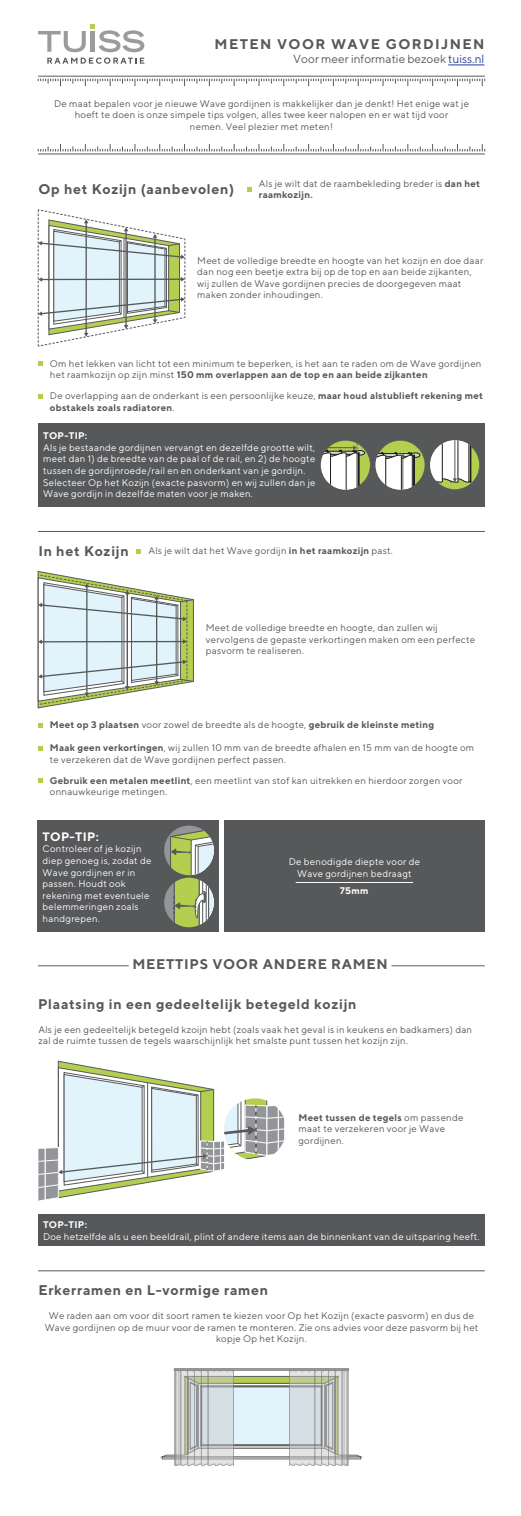
<style>
.page{position:relative;width:521px;height:1516px;background:#fff}
.page>*{position:absolute;margin:0;border:0;box-sizing:border-box;transform-origin:0 0}
.t1{font:700 14px "TT Norms";letter-spacing:.05em;color:#57585a}
.t2{font:700 14px "TT Norms";letter-spacing:.1em;color:#57585a}
.t3{font:700 12.25px "TT Norms";letter-spacing:.025em;color:#fff}
.t4{font:11.81px "TT Norms";color:#57585a}
.t5{font:9.62px/11.5px "TT Norms";letter-spacing:.025em;color:#57585a}
.t6{font:9.62px/11.5px "TT Norms";letter-spacing:.025em;color:#fff}
.t7{font:700 9.62px/11.5px "TT Norms";letter-spacing:.025em;color:#57585a}
.t8{font:700 9.62px "TT Norms";letter-spacing:.025em;color:#fff}
.s1{color:#223f99}
.s2{font-weight:700}
.s3{font-weight:400}
</style>
<div class="page">
<hr style="left:38px;top:76px;width:447px;height:1px;background:#57585a">
<svg style="left:38px;top:79px;width:447px;height:7px"></svg>
<svg style="left:38px;top:25px;width:106px;height:27px"></svg>
<svg style="left:47px;top:58px;width:97px;height:6px"></svg>
<hr style="left:38px;top:154px;width:447px;height:1px;background:#57585a">
<svg style="left:38px;top:144px;width:447px;height:7px"></svg>
<div style="left:38px;top:423px;width:447px;height:84px;background:#57585a"></div>
<svg style="left:321px;top:440px;width:49px;height:50px"></svg>
<div style="left:321px;top:440px;width:49px;height:50px;border:1px solid #58595b;border-radius:50%"></div>
<div style="left:355px;top:450px;width:10px;height:5px;border:1px solid #1f1c1e;border-radius:50%"></div>
<svg style="left:321px;top:443px;width:38px;height:47px;background:#bfc2b5"></svg>
<div style="left:375px;top:440px;width:50px;height:50px;background:#b4cf50;border-radius:50%"></div>
<div style="left:375px;top:440px;width:50px;height:50px;border:1px solid #58595b;border-radius:50%"></div>
<svg style="left:375px;top:452px;width:45px;height:38px"></svg>
<svg style="left:430px;top:440px;width:50px;height:50px"></svg>
<div style="left:430px;top:440px;width:50px;height:50px;border:1px solid #58595b;border-radius:50%"></div>
<svg style="left:430px;top:440px;width:41px;height:43px;background:#cacbc8"></svg>
<svg style="left:38px;top:209px;width:148px;height:138px"></svg>
<svg style="left:38px;top:362px;width:4px;height:4px"></svg>
<svg style="left:38px;top:394px;width:4px;height:4px"></svg>
<svg style="left:247px;top:188px;width:4px;height:4px"></svg>
<svg style="left:37px;top:571px;width:157px;height:137px"></svg>
<svg style="left:137px;top:549px;width:4px;height:4px"></svg>
<div style="left:38px;top:820px;width:181px;height:112px;background:#57585a"></div>
<svg style="left:164px;top:825px;width:50px;height:102px"></svg>
<div style="left:224px;top:820px;width:261px;height:112px;background:#57585a"></div>
<hr style="left:296px;top:882px;width:117px;height:1px;background:#fff">
<svg style="left:38px;top:723px;width:4px;height:4px"></svg>
<svg style="left:38px;top:778px;width:4px;height:5px"></svg>
<svg style="left:38px;top:746px;width:4px;height:4px"></svg>
<hr style="left:38px;top:531px;width:447px;height:1px;background:#57585a">
<svg style="left:38px;top:1061px;width:246px;height:140px"></svg>
<div style="left:38px;top:1214px;width:447px;height:32px;background:#57585a"></div>
<hr style="left:38px;top:965px;width:91px;height:1px;background:#54626c">
<hr style="left:391px;top:965px;width:94px;height:1px;background:#54626c">
<hr style="left:38px;top:1270px;width:447px;height:1px;background:#57585a">
<div style="left:174px;top:1368px;width:175px;height:2px;border:1px solid #8b8a8a"></div>
<svg style="left:161px;top:1369px;width:201px;height:96px"></svg>
<div style="left:289px;top:1369px;width:1px;height:96px;border:1px solid #8b8a8a"></div>
<hr style="left:448px;top:65px;width:36px;height:1px;background:#223f99">
<h1 class="t2" style="left:215px;top:35px;width:271px">METEN VOOR WAVE GORDIJNEN</h1>
<p class="t4" style="left:293px;top:52px;width:193px">Voor meer informatie bezoek <span class="s1">tuiss.nl</span></p>
<p class="t5" style="left:54px;top:97px;width:416px;text-align:center">De maat bepalen voor je nieuwe Wave gordijnen is makkelijker dan je denkt! Het enige wat je hoeft te doen is onze simpele tips volgen, alles twee keer nalopen en er wat tijd voor<br>nemen. Veel plezier met meten!</p>
<h1 class="t1" style="left:38px;top:180px;width:197px">Op het Kozijn (aanbevolen)</h1>
<p class="t5" style="left:259px;top:178px;width:223px">Als je wilt dat de raambekleding breder is <span class="s2">dan het raamkozijn.</span></p>
<p class="t5" style="left:197px;top:254px;width:287px">Meet de volledige breedte en hoogte van het kozijn en doe daar dan nog een beetje extra bij op de top en aan beide zijkanten, wij zullen de Wave gordijnen precies de doorgegeven maat maken zonder inhoudingen.</p>
<p class="t5" style="left:50px;top:357px;width:433px">Om het lekken van licht tot een minimum te beperken, is het aan te raden om de Wave gordijnen het raamkozijn op zijn minst <span class="s2">150 mm overlappen aan de top en aan beide zijkanten</span></p>
<p class="t7" style="left:50px;top:390px;width:435px"><span class="s3">De overlapping aan de onderkant is een persoonlijke keuze,</span> maar houd alstublieft rekening met obstakels zoals radiatoren<span class="s3">.</span></p>
<p class="t8" style="left:43px;top:430px;width:46px">TOP-TIP:</p>
<p class="t6" style="left:43px;top:441px;width:274px">Als je bestaande gordijnen vervangt en dezelfde grootte wilt, meet dan 1) de breedte van de paal of de rail, en 2) de hoogte tussen de gordijnroede/rail en en onderkant van je gordijn.<br>Selecteer Op het Kozijn (exacte pasvorm) en wij zullen dan je Wave gordijn in dezelfde maten voor je maken.</p>
<h1 class="t1" style="left:38px;top:542px;width:92px">In het Kozijn</h1>
<p class="t5" style="left:148px;top:545px;width:246px">Als je wilt dat het Wave gordijn <span class="s2">in het raamkozijn</span> past.</p>
<p class="t5" style="left:206px;top:622px;width:271px">Meet de volledige breedte en hoogte, dan zullen wij vervolgens de gepaste verkortingen maken om een perfecte pasvorm te realiseren.</p>
<p class="t7" style="left:50px;top:719px;width:386px">Meet op 3 plaatsen <span class="s3">voor zowel de breedte als de hoogte,</span> gebruik de kleinste meting</p>
<p class="t5" style="left:50px;top:742px;width:426px"><span class="s2">Maak geen verkortingen</span>, wij zullen 10 mm van de breedte afhalen en 15 mm van de hoogte om te verzekeren dat de Wave gordijnen perfect passen.</p>
<p class="t5" style="left:50px;top:774px;width:414px"><span class="s2">Gebruik een metalen meetlint</span>, een meetlint van stof kan uitrekken en hierdoor zorgen voor onnauwkeurige metingen.</p>
<p class="t3" style="left:43px;top:829px;width:58px">TOP-TIP:</p>
<p class="t6" style="left:43px;top:843px;width:110px">Controleer of je kozijn diep genoeg is, zodat de<br>Wave gordijnen er in passen. Houdt ook rekening met eventuele belemmeringen zoals handgrepen.</p>
<p class="t6" style="left:289px;top:856px;width:133px;text-align:center">De benodigde diepte voor de<br>Wave gordijnen bedraagt</p>
<p class="t8" style="left:340px;top:884px;width:30px">75mm</p>
<h1 class="t1" style="left:132px;top:955px;width:257px">MEETTIPS VOOR ANDERE RAMEN</h1>
<h1 class="t1" style="left:38px;top:995px;width:320px">Plaatsing in een gedeeltelijk betegeld kozijn</h1>
<p class="t5" style="left:38px;top:1023px;width:435px">Als je een gedeeltelijk betegeld kzoijn hebt (zoals vaak het geval is in keukens en badkamers) dan zal de ruimte tussen de tegels waarschijnlijk het smalste punt tussen het kozijn zijn.</p>
<p class="t5" style="left:298px;top:1111px;width:166px"><span class="s2">Meet tussen de tegels</span> om passende maat te verzekeren voor je Wave gordijnen.</p>
<p class="t8" style="left:43px;top:1218px;width:46px">TOP-TIP:</p>
<p class="t6" style="left:43px;top:1230px;width:438px">Doe hetzelfde als u een beeldrail, plint of andere items aan de binnenkant van de uitsparing heeft.</p>
<h1 class="t1" style="left:38px;top:1281px;width:231px">Erkerramen en L-vormige ramen</h1>
<p class="t5" style="left:45px;top:1309px;width:435px;text-align:center">We raden aan om voor dit soort ramen te kiezen voor Op het Kozijn (exacte pasvorm) en dus de<br>Wave gordijnen op de muur voor de ramen te monteren. Zie ons advies voor deze pasvorm bij het kopje Op het Kozijn.</p>
</div>
